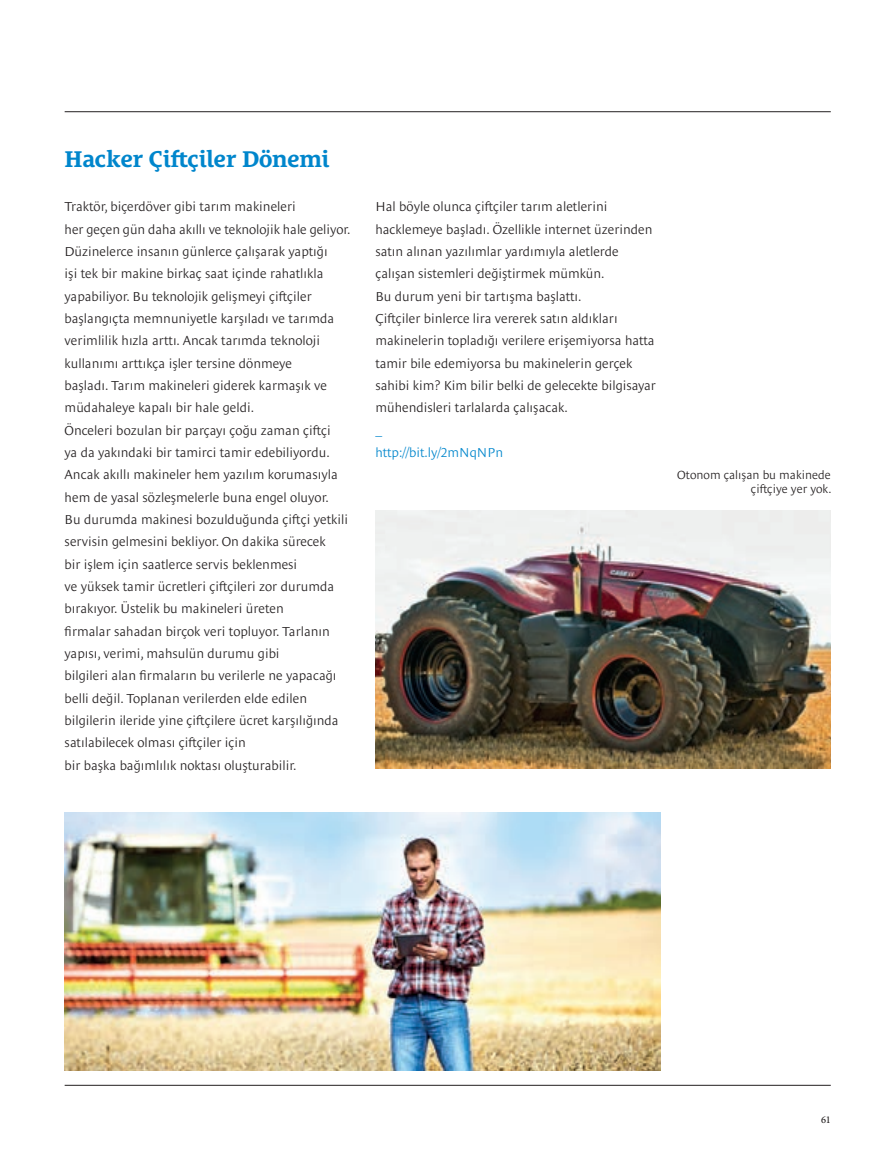
<style>
.page{position:relative;width:893px;height:1170px;background:#fff}
.page>*{position:absolute;margin:0;border:0;box-sizing:border-box;transform-origin:0 0}
.t1{font:700 23.25px "Le Monde Courrier Pro";letter-spacing:-.01em;color:#0086cc}
.t2{font:300 13.2px/22.4px "Le Monde Sans Pro";color:#231f20}
.t3{font:300 13.2px/22.4px "Le Monde Sans Pro";color:#0086cc}
.t4{font:300 12px/14.4px "Le Monde Sans Pro";color:#231f20;text-align:right}
.t5{font:500 10.35px "Minion Pro";color:#231f20}
</style>
<div class="page">
<hr style="left:65px;top:1084px;width:765px;height:1px;background:#231f20">
<hr style="left:65px;top:111px;width:765px;height:1px;background:#231f20">
<img style="left:375px;top:510px;width:455px;height:258px">
<img style="left:65px;top:812px;width:595px;height:258px">
<h1 class="t1" style="left:65px;top:139px;width:266px">Hacker Çiftçiler Dönemi</h1>
<p class="t2" style="left:65px;top:194px;width:287px">Traktör, biçerdöver gibi tarım makineleri<br>her geçen gün daha akıllı ve teknolojik hale geliyor.<br>Düzinelerce insanın günlerce çalışarak yaptığı<br>işi tek bir makine birkaç saat içinde rahatlıkla yapabiliyor. Bu teknolojik gelişmeyi çiftçiler başlangıçta memnuniyetle karşıladı ve tarımda verimlilik hızla arttı. Ancak tarımda teknoloji kullanımı arttıkça işler tersine dönmeye<br>başladı. Tarım makineleri giderek karmaşık ve müdahaleye kapalı bir hale geldi.<br>Önceleri bozulan bir parçayı çoğu zaman çiftçi<br>ya da yakındaki bir tamirci tamir edebiliyordu.<br>Ancak akıllı makineler hem yazılım korumasıyla hem de yasal sözleşmelerle buna engel oluyor.<br>Bu durumda makinesi bozulduğunda çiftçi yetkili servisin gelmesini bekliyor. On dakika sürecek<br>bir işlem için saatlerce servis beklenmesi<br>ve yüksek tamir ücretleri çiftçileri zor durumda bırakıyor. Üstelik bu makineleri üreten<br>firmalar sahadan birçok veri topluyor. Tarlanın yapısı, verimi, mahsulün durumu gibi<br>bilgileri alan firmaların bu verilerle ne yapacağı belli değil. Toplanan verilerden elde edilen bilgilerin ileride yine çiftçilere ücret karşılığında satılabilecek olması çiftçiler için<br>bir başka bağımlılık noktası oluşturabilir.</p>
<p class="t2" style="left:375px;top:194px;width:282px">Hal böyle olunca çiftçiler tarım aletlerini hacklemeye başladı. Özellikle internet üzerinden satın alınan yazılımlar yardımıyla aletlerde çalışan sistemleri değiştirmek mümkün.<br>Bu durum yeni bir tartışma başlattı.<br>Çiftçiler binlerce lira vererek satın aldıkları makinelerin topladığı verilere erişemiyorsa hatta tamir bile edemiyorsa bu makinelerin gerçek sahibi kim? Kim bilir belki de gelecekte bilgisayar mühendisleri tarlalarda çalışacak.</p>
<p class="t3" style="left:375px;top:417px;width:129px">_ http://bit.ly/2mNqNPn</p>
<p class="t4" style="left:676px;top:466px;width:156px">Otonom çalışan bu makinede çiftçiye yer yok.</p>
<p class="t5" style="left:820px;top:1112px;width:11px">61</p>
</div>
